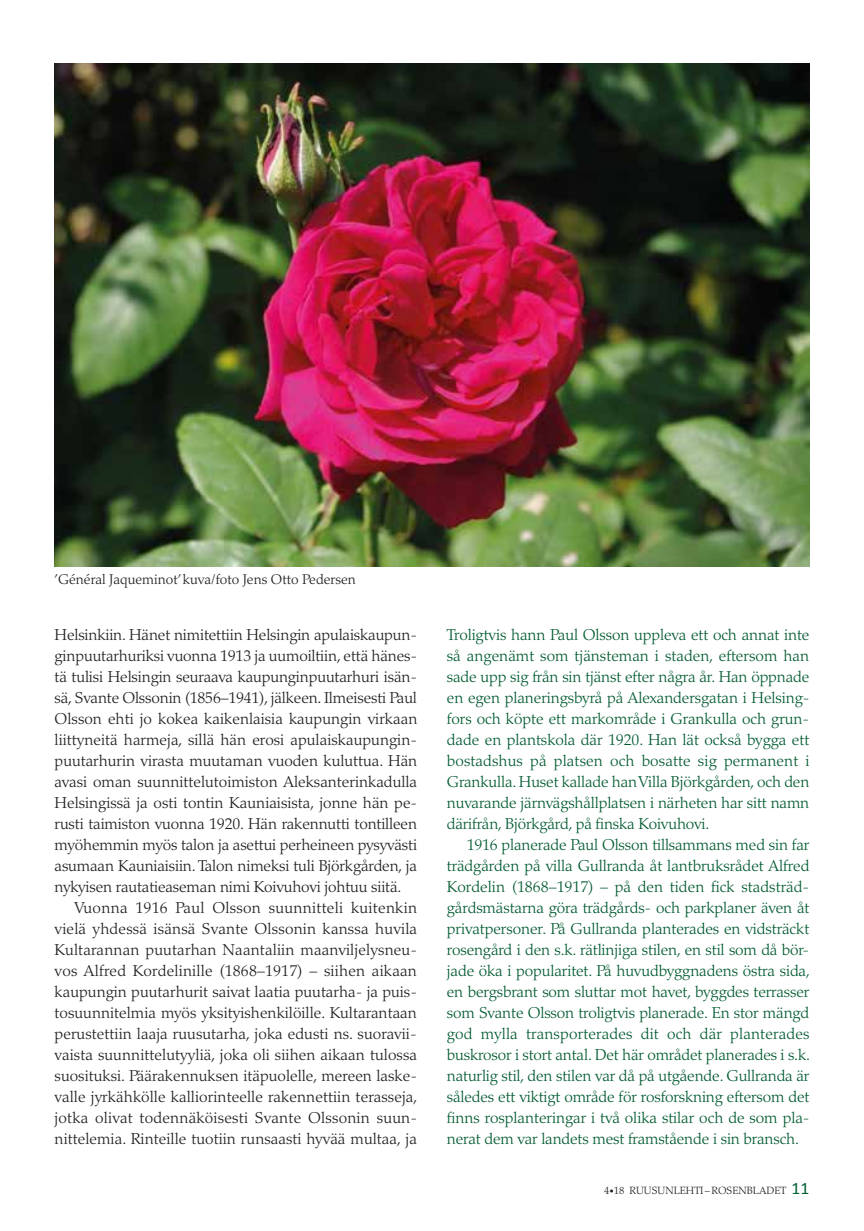
<style>
.page{position:relative;width:864px;height:1231px;background:#fff}
.page>*{position:absolute;margin:0;border:0;box-sizing:border-box;transform-origin:0 0}
.t1{font:300 15.75px/21px "Palatino LT Std";letter-spacing:-.01em;color:#1d1d1b;text-align:justify}
.t2{font:300 15.75px/21px "Palatino LT Std";letter-spacing:-.01em;color:#005a2f;text-align:justify}
.t3{font:300 14px "Palatino LT Std";color:#1d1d1b}
.t4{font:300 10.5px "Palatino LT Std";color:#1d1d1b}
.s1{font-size:8.75px}
.s2{font-family:"Calibri";font-weight:400;font-size:17.5px;color:#006132}
</style>
<div class="page">
<img style="left:55px;top:63px;width:754px;height:503px">
<p class="t3" style="left:55px;top:571px;width:303px">’Général Jaqueminot’ kuva/foto Jens Otto Pedersen</p>
<p class="t1" style="left:55px;top:624px;width:364px">Helsinkiin. Hänet nimitettiin Helsingin apulaiskaupun&shy;ginpuutarhuriksi vuonna 1913 ja uumoiltiin, että hänes&shy;tä tulisi Helsingin seuraava kaupunginpuutarhuri isän&shy;sä, Svante Olssonin (1856–1941), jälkeen. Ilmeisesti Paul Olsson ehti jo kokea kaikenlaisia kaupungin virkaan liittyneitä harmeja, sillä hän erosi apulaiskaupungin&shy;puutarhurin virasta muutaman vuoden kuluttua. Hän avasi oman suunnittelutoimiston Aleksanterinkadulla Helsingissä ja osti tontin Kauniaisista, jonne hän pe&shy;rusti taimiston vuonna 1920. Hän rakennutti tontilleen myöhemmin myös talon ja asettui perheineen pysyvästi asumaan Kauniaisiin. Talon nimeksi tuli Björkgården, ja nykyisen rautatieaseman nimi Koivuhovi johtuu siitä.</p>
<p class="t1" style="left:55px;top:897px;width:364px;text-indent:20px">Vuonna 1916 Paul Olsson suunnitteli kuitenkin vielä yhdessä isänsä Svante Olssonin kanssa huvila Kultarannan puutarhan Naantaliin maanviljelysneu&shy;vos Alfred Kordelinille (1868–1917) – siihen aikaan kaupungin puutarhurit saivat laatia puutarha- ja puis&shy;tosuunnitelmia myös yksityishenkilöille. Kultarantaan perustettiin laaja ruusutarha, joka edusti ns. suoravii&shy;vaista suunnittelutyyliä, joka oli siihen aikaan tulossa suosituksi. Päärakennuksen itäpuolelle, mereen laske&shy;valle jyrkähkölle kalliorinteelle rakennettiin terasseja, jotka olivat todennäköisesti Svante Olssonin suun&shy;nittelemia. Rinteille tuotiin runsaasti hyvää multaa, ja</p>
<p class="t2" style="left:446px;top:624px;width:364px">Troligtvis hann Paul Olsson uppleva ett och annat inte så angenämt som tjänsteman i staden, eftersom han sade upp sig från sin tjänst efter några år. Han öppnade en egen planeringsbyrå på Alexandersgatan i Helsing&shy;fors och köpte ett markområde i Grankulla och grun&shy;dade en plantskola där 1920. Han lät också bygga ett bostadshus på platsen och bosatte sig permanent i Grankulla. Huset kallade han Villa Björkgården, och den nuvarande järnvägshållplatsen i närheten har sitt namn därifrån, Björkgård, på finska Koivuhovi.</p>
<p class="t2" style="left:446px;top:834px;width:364px;text-indent:20px">1916 planerade Paul Olsson tillsammans med sin far trädgården på villa Gullranda åt lantbruksrådet Alfred Kordelin (1868–1917) – på den tiden fick stadsträd&shy;gårdsmästarna göra trädgårds- och parkplaner även åt privatpersoner. På Gullranda planterades en vidsträckt rosengård i den s.k. rätlinjiga stilen, en stil som då bör&shy;jade öka i popularitet. På huvudbyggnadens östra sida, en bergsbrant som sluttar mot havet, byggdes terrasser som Svante Olsson troligtvis planerade. En stor mängd god mylla transporterades dit och där planterades buskrosor i stort antal. Det här området planerades i s.k. naturlig stil, den stilen var då på utgående. Gullranda är således ett viktigt område för rosforskning eftersom det finns rosplanteringar i två olika stilar och de som pla&shy;nerat dem var landets mest framstående i sin bransch.</p>
<p class="t4" style="left:604px;top:1184px;width:207px">4<span class="s1">•</span>18 RUUSUNLEHTI –ROSENBLADET <span class="s2">11</span></p>
</div>
